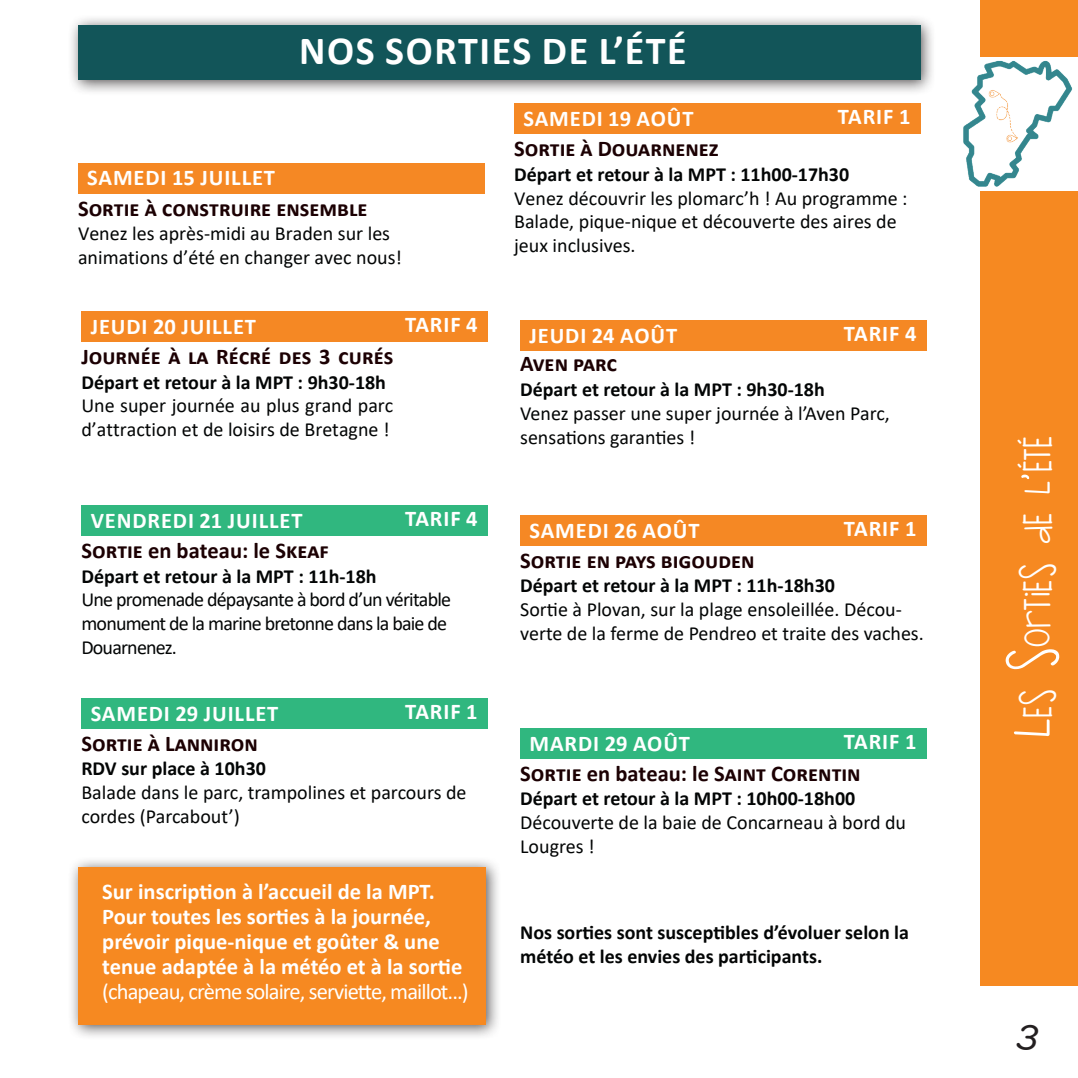
<style>
.page{position:relative;width:1078px;height:1078px;background:#fff}
.page>*{position:absolute;margin:0;border:0;box-sizing:border-box;transform-origin:0 0}
.t1{font:700 40px "Calibri";letter-spacing:.04em;color:#fff}
.t2{font:35px "Janda Silly Monkey";letter-spacing:.015em;color:#fff}
.t3{font:35px "MV Boli";color:#231f20}
.t4{font:700 22.5px "Calibri";color:#1c0003}
.t5{font:700 22.5px "Calibri";letter-spacing:.04em;color:#fff}
.t6{font:700 22.5px/25px "Calibri";color:#fff}
.t7{font:22.5px "Calibri";letter-spacing:-.04em;color:#fff}
.t8{font:20px/23.8px "Calibri";color:#030505}
.t9{font:700 20px/24px "Calibri";color:#030505}
.t10{font:20px/23.8px "Calibri";letter-spacing:-.04em;color:#030505}
.s1{font-size:50px}
</style>
<div class="page">
<div style="left:979px;top:191px;width:98px;height:794px;background:#f68921"></div>
<div style="left:979px;top:0;width:98px;height:57px;background:#f68921"></div>
<img style="left:963px;top:40px;width:110px;height:163px">
<div style="left:67px;top:14px;width:869px;height:82px;background:#231f20;opacity:.75"></div>
<div style="left:78px;top:25px;width:841px;height:55px;background:#125559"></div>
<div style="left:67px;top:855px;width:435px;height:185px;background:#231f20;opacity:.75"></div>
<div style="left:78px;top:866px;width:407px;height:158px;background:#f68921"></div>
<div style="left:514px;top:104px;width:405px;height:30px;background:#f58824"></div>
<div style="left:520px;top:321px;width:406px;height:30px;background:#f58824"></div>
<div style="left:520px;top:515px;width:406px;height:30px;background:#f58824"></div>
<div style="left:78px;top:163px;width:406px;height:30px;background:#f58824"></div>
<div style="left:81px;top:311px;width:406px;height:30px;background:#f58824"></div>
<div style="left:81px;top:505px;width:406px;height:30px;background:#30b77f"></div>
<div style="left:81px;top:698px;width:406px;height:30px;background:#30b77f"></div>
<div style="left:520px;top:728px;width:406px;height:30px;background:#30b77f"></div>
<h1 class="t1" style="left:299px;top:22px;width:389px">NOS SORTIES DE L’ÉTÉ</h1>
<p class="t5" style="left:87px;top:162px;width:189px">SAMEDI 15 JUILLET</p>
<p class="t4" style="left:78px;top:192px;width:291px">Sortie à construire ensemble</p>
<p class="t8" style="left:78px;top:220px;width:325px">Venez les après-midi au Braden sur les animations d’été en changer avec nous!</p>
<p class="t5" style="left:91px;top:310px;width:167px">JEUDI 20 JUILLET</p>
<p class="t5" style="left:405px;top:308px;width:74px">TARIF 4</p>
<p class="t4" style="left:81px;top:340px;width:313px">Journée à la Récré des 3 curés</p>
<p class="t9" style="left:81px;top:369px;width:306px">Départ et retour à la MPT : 9h30-18h</p>
<p class="t8" style="left:81px;top:393px;width:313px">Une super journée au plus grand parc d’attraction et de loisirs de Bretagne !</p>
<p class="t5" style="left:91px;top:504px;width:213px">VENDREDI 21 JUILLET</p>
<p class="t5" style="left:405px;top:502px;width:74px">TARIF 4</p>
<p class="t4" style="left:81px;top:534px;width:249px">Sortie en bateau: le Skeaf</p>
<p class="t9" style="left:81px;top:563px;width:297px">Départ et retour à la MPT : 11h-18h</p>
<p class="t10" style="left:81px;top:587px;width:371px">Une promenade dépaysante à bord d’un véritable monument de la marine bretonne dans la baie de<br>Douarnenez.</p>
<p class="t5" style="left:91px;top:697px;width:189px">SAMEDI 29 JUILLET</p>
<p class="t5" style="left:405px;top:695px;width:74px">TARIF 1</p>
<p class="t4" style="left:81px;top:727px;width:178px">Sortie à Lanniron</p>
<p class="t9" style="left:81px;top:755px;width:186px">RDV sur place à 10h30</p>
<p class="t8" style="left:81px;top:779px;width:386px">Balade dans le parc, trampolines et parcours de cordes (Parcabout’)</p>
<p class="t6" style="left:102px;top:878px;width:361px">Sur inscription à l’accueil de la MPT.<br>Pour toutes les sorties à la journée, prévoir pique-nique et goûter &amp; une tenue adaptée à la météo et à la sortie</p>
<p class="t7" style="left:102px;top:975px;width:368px">(chapeau, crème solaire, serviette, maillot...)</p>
<p class="t5" style="left:523px;top:103px;width:172px">SAMEDI 19 AOÛT</p>
<p class="t5" style="left:837px;top:101px;width:74px">TARIF 1</p>
<p class="t4" style="left:514px;top:133px;width:206px">Sortie à Douarnenez</p>
<p class="t9" style="left:514px;top:162px;width:336px">Départ et retour à la MPT : 11h00-17h30</p>
<p class="t8" style="left:514px;top:186px;width:395px">Venez découvrir les plomarc’h ! Au programme :<br>Balade, pique-nique et découverte des aires de jeux inclusives.</p>
<p class="t5" style="left:529px;top:319px;width:149px">JEUDI 24 AOÛT</p>
<p class="t5" style="left:843px;top:318px;width:74px">TARIF 4</p>
<p class="t4" style="left:520px;top:348px;width:99px">Aven parc</p>
<p class="t9" style="left:520px;top:376px;width:306px">Départ et retour à la MPT : 9h30-18h</p>
<p class="t8" style="left:520px;top:400px;width:371px">Venez passer une super journée à l’Aven Parc, sensations garanties !</p>
<p class="t5" style="left:529px;top:514px;width:172px">SAMEDI 26 AOÛT</p>
<p class="t5" style="left:843px;top:512px;width:74px">TARIF 1</p>
<p class="t4" style="left:520px;top:544px;width:236px">Sortie en pays bigouden</p>
<p class="t9" style="left:520px;top:573px;width:316px">Départ et retour à la MPT : 11h-18h30</p>
<p class="t8" style="left:520px;top:596px;width:405px">Sortie à Plovan, sur la plage ensoleillée. Décou&shy;verte de la ferme de Pendreo et traite des vaches.</p>
<p class="t5" style="left:529px;top:727px;width:162px">MARDI 29 AOÛT</p>
<p class="t5" style="left:843px;top:725px;width:74px">TARIF 1</p>
<p class="t4" style="left:520px;top:757px;width:342px">Sortie en bateau: le Saint Corentin</p>
<p class="t9" style="left:520px;top:786px;width:336px">Départ et retour à la MPT : 10h00-18h00</p>
<p class="t8" style="left:520px;top:809px;width:387px">Découverte de la baie de Concarneau à bord du<br>Lougres !</p>
<p class="t9" style="left:520px;top:919px;width:390px">Nos sorties sont susceptibles d’évoluer selon la météo et les envies des participants.</p>
<h2 class="t2" style="left:1012px;top:738px;width:303px;rotate:-90deg"><span class="s1">L</span>es <span class="s1">S</span>orties de l<span class="s1">’</span>été</h2>
<h2 class="t3" style="left:1014px;top:1013px;width:25px">3</h2>
</div>
